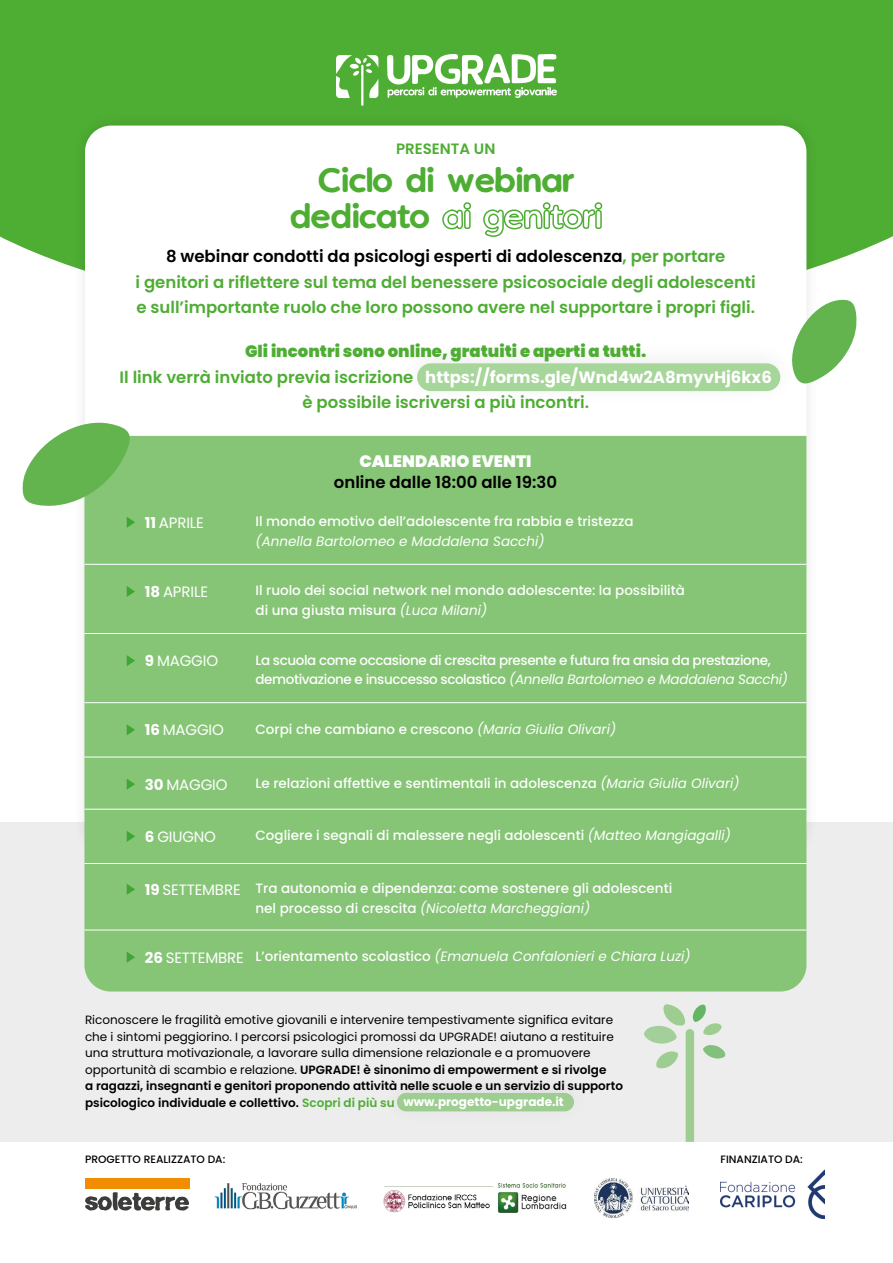
<style>
.page{position:relative;width:893px;height:1263px;background:#fff}
.page>*{position:absolute;margin:0;border:0;box-sizing:border-box;transform-origin:0 0}
.t1{font:28.5px/36px "Vanilla Extract";letter-spacing:.01em;color:#4ead33;text-align:center}
.t2{font:600 16.5px/25.5px "Poppins";color:#4ead33;text-align:center}
.t3{font:600 16.5px "Poppins";color:#000}
.t4{font:900 16.5px "Poppins";color:#fff}
.t5{font:15px "Poppins";letter-spacing:-.01em;color:#fff}
.t6{font:600 15px "Poppins";color:#4ead33}
.t7{font:500 13.5px/19.5px "Poppins";color:#fff}
.t8{font:500 13.5px/19.5px "Poppins";letter-spacing:-.03em;color:#fff}
.t9{font:italic 13.5px "Poppins";color:#fff}
.t10{font:12px/16.5px "Poppins";color:#000}
.t11{font:500 10.65px "Poppins";color:#000}
.s1{color:#000}
.s2{font-weight:900}
.s3{font-weight:700;color:#fff}
.s4{font-weight:700}
.s5{font-weight:400;font-style:italic}
.s6{font-weight:700;font-size:15px}
.s7{font-weight:400;font-size:15px}
.s8{font-weight:700;font-style:normal;font-size:15px}
.s9{font-style:normal;font-size:15px}
.s10{font-weight:500;font-style:normal}
.s11{font-weight:600}
.s12{font-weight:600;color:#4ead33}
</style>
<div class="page">
<div style="left:0;top:823px;width:893px;height:319px;background:#ededed"></div>
<div style="left:85px;top:1178px;width:104px;height:11px;background:#f28c00"></div>
<svg style="left:85px;top:1192px;width:104px;height:18px"></svg>
<img style="left:214px;top:1183px;width:143px;height:27px">
<img style="left:383px;top:1184px;width:184px;height:29px">
<img style="left:594px;top:1179px;width:94px;height:38px">
<img style="left:720px;top:1169px;width:105px;height:49px">
<div style="left:0;top:0;width:893px;height:267px;background:#4ead33"></div>
<svg style="left:387px;top:54px;width:170px;height:44px"></svg>
<svg style="left:336px;top:55px;width:42px;height:43px"></svg>
<hr style="left:361px;top:65px;width:2px;height:41px;background:#fff">
<div style="left:72px;top:112px;width:747px;height:752px;background:#000;opacity:.1"></div>
<div style="left:85px;top:126px;width:721px;height:724px;background:#fff;border-radius:26px"></div>
<svg style="left:797px;top:299px;width:60px;height:87px"></svg>
<div style="left:84px;top:436px;width:722px;height:555px;background:#86c576"></div>
<svg style="left:22px;top:419px;width:112px;height:91px"></svg>
<div style="left:395px;top:336px;width:408px;height:74px;background:#fdfdfd"></div>
<div style="left:417px;top:363px;width:363px;height:28px;background:#a6d699;border-radius:14px"></div>
<div style="left:397px;top:1093px;width:177px;height:18px;background:#9dcd90;border-radius:9px"></div>
<svg style="left:644px;top:1004px;width:82px;height:138px"></svg>
<hr style="left:84px;top:564px;width:722px;height:1px;background:#fff">
<svg style="left:127px;top:517px;width:8px;height:11px"></svg>
<hr style="left:84px;top:633px;width:722px;height:1px;background:#fff">
<svg style="left:127px;top:586px;width:8px;height:11px"></svg>
<hr style="left:84px;top:702px;width:722px;height:1px;background:#fff">
<svg style="left:127px;top:655px;width:8px;height:11px"></svg>
<hr style="left:84px;top:757px;width:722px;height:1px;background:#fff">
<svg style="left:127px;top:724px;width:8px;height:11px"></svg>
<hr style="left:84px;top:809px;width:722px;height:1px;background:#fff">
<svg style="left:127px;top:779px;width:8px;height:11px"></svg>
<hr style="left:84px;top:863px;width:722px;height:1px;background:#fff">
<svg style="left:127px;top:831px;width:8px;height:11px"></svg>
<svg style="left:127px;top:884px;width:8px;height:11px"></svg>
<hr style="left:84px;top:930px;width:722px;height:1px;background:#fff">
<svg style="left:127px;top:952px;width:8px;height:11px"></svg>
<p class="t6" style="left:396px;top:140px;width:101px">PRESENTA UN</p>
<h1 class="t1" style="left:291px;top:162px;width:313px">Ciclo di webinar dedicato ai genitori</h1>
<h2 class="t2" style="left:136px;top:244px;width:622px"><span class="s1">8 webinar condotti da psicologi esperti di adolescenza</span>, per portare<br>i genitori a riflettere sul tema del benessere psicosociale degli adolescenti e sull’importante ruolo che loro possono avere nel supportare i propri figli.</h2>
<h2 class="t2" style="left:120px;top:339px;width:654px"><span class="s2">Gli incontri sono online, gratuiti e aperti a tutti.<br></span>Il link verrà inviato previa iscrizione <span class="s3">https://forms.gle/Wnd4w2A8myvHj6kx6 </span>è possibile iscriversi a più incontri.</h2>
<h2 class="t4" style="left:359px;top:452px;width:174px">CALENDARIO EVENTI</h2>
<h2 class="t3" style="left:334px;top:473px;width:225px">online dalle 18:00 alle 19:30</h2>
<p class="t5" style="left:145px;top:514px;width:61px"><span class="s4">11</span> APRILE</p>
<p class="t7" style="left:256px;top:512px;width:379px">Il mondo emotivo dell’adolescente fra rabbia e tristezza</p>
<p class="t9" style="left:256px;top:533px;width:291px">(Annella Bartolomeo e Maddalena Sacchi)</p>
<p class="t5" style="left:145px;top:583px;width:65px"><span class="s4">18</span> APRILE</p>
<p class="t7" style="left:256px;top:581px;width:431px">Il ruolo dei social network nel mondo adolescente: la possibilità di una giusta misura <span class="s5">(Luca Milani)</span></p>
<p class="t5" style="left:145px;top:652px;width:75px"><span class="s4">9</span> MAGGIO</p>
<p class="t8" style="left:256px;top:650px;width:534px">La scuola come occasione di crescita presente e futura fra ansia da prestazione, demotivazione e insuccesso scolastico <span class="s5">(Annella Bartolomeo e Maddalena Sacchi)</span></p>
<p class="t5" style="left:145px;top:721px;width:81px"><span class="s4">16</span> MAGGIO</p>
<p class="t7" style="left:256px;top:719px;width:362px">Corpi che cambiano e crescono <span class="s5">(Maria Giulia Olivari)</span></p>
<p class="t5" style="left:145px;top:776px;width:84px"><span class="s4">30</span> MAGGIO</p>
<p class="t7" style="left:256px;top:774px;width:485px">Le relazioni affettive e sentimentali in adolescenza <span class="s5">(Maria Giulia Olivari)</span></p>
<p class="t5" style="left:145px;top:828px;width:73px"><span class="s4">6</span> GIUGNO</p>
<p class="t7" style="left:256px;top:826px;width:477px">Cogliere i segnali di malessere negli adolescenti <span class="s5">(Matteo Mangiagalli)</span></p>
<p class="t7" style="left:256px;top:879px;width:418px;text-indent:-111px"><span class="s6">19</span> <span class="s7">SETTEMBRE</span> Tra autonomia e dipendenza: come sostenere gli adolescenti nel processo di crescita <span class="s5">(Nicoletta Marcheggiani)</span></p>
<p class="t9" style="left:145px;top:949px;width:547px"><span class="s8">26</span> <span class="s9">SETTEMBRE</span> <span class="s10">L’orientamento scolastico</span> (Emanuela Confalonieri e Chiara Luzi)</p>
<p class="t10" style="left:85px;top:1011px;width:540px">Riconoscere le fragilità emotive giovanili e intervenire tempestivamente significa evitare che i sintomi peggiorino. I percorsi psicologici promossi da UPGRADE! aiutano a restituire una struttura motivazionale, a lavorare sulla dimensione relazionale e a promuovere opportunità di scambio e relazione. <span class="s11">UPGRADE! è sinonimo di empowerment e si rivolge<br>a ragazzi, insegnanti e genitori proponendo attività nelle scuole e un servizio di supporto psicologico individuale e collettivo.</span> <span class="s12">Scopri di più su</span> <span class="s3">www.progetto-upgrade.it</span></p>
<p class="t11" style="left:85px;top:1153px;width:142px">PROGETTO REALIZZATO DA:</p>
<p class="t11" style="left:720px;top:1153px;width:84px">FINANZIATO DA:</p>
</div>
